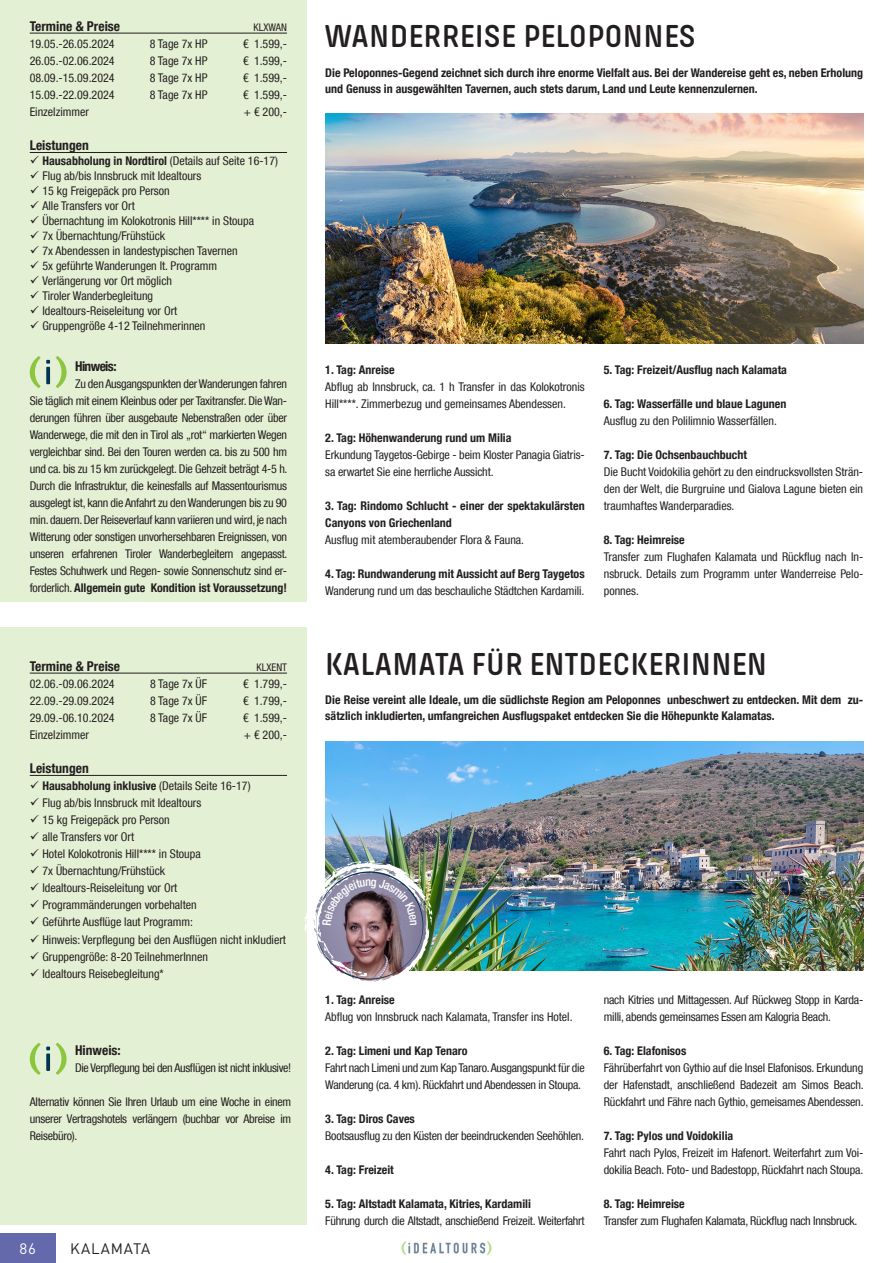
<style>
.page{position:relative;width:893px;height:1263px;background:#fff}
.page>*{position:absolute;margin:0;border:0;box-sizing:border-box;transform-origin:0 0}
.t1{font:600 33px "Pilcrow Soft";letter-spacing:.01em;color:#231f20}
.t2{font:15px "DINOT";letter-spacing:.06em;color:#231f20}
.t3{font:15px "DINOT";color:#fff}
.t4{font:700 condensed 13.5px "Helvetica Neue LT Com";color:#231f20}
.t5{font:700 condensed 13.5px "Helvetica Neue LT Com";letter-spacing:-.045em;color:#231f20}
.t6{font:condensed 12px/17px "Helvetica Neue LT Com";color:#231f20}
.t7{font:700 condensed 12px/15.8px "Helvetica Neue LT Com";color:#231f20}
.t8{font:condensed 12px/17px "Helvetica Neue LT Com";letter-spacing:-.02em;color:#231f20}
.t9{font:condensed 12px "Helvetica Neue LT Com";letter-spacing:-.03em;color:#231f20}
.t10{font:condensed 10.5px "Helvetica Neue LT Com";color:#231f20}
.s1{font-weight:700}
</style>
<div class="page">
<div style="left:0;top:0;width:306px;height:602px;background:#e4f0d4"></div>
<hr style="left:30px;top:33px;width:257px;height:1px;background:#231f20">
<hr style="left:30px;top:152px;width:257px;height:1px;background:#231f20">
<div style="left:0;top:627px;width:306px;height:598px;background:#e4f0d4"></div>
<hr style="left:30px;top:673px;width:257px;height:1px;background:#231f20">
<hr style="left:30px;top:775px;width:257px;height:1px;background:#231f20">
<img style="left:401px;top:1241px;width:91px;height:14px">
<div style="left:0;top:1233px;width:55px;height:30px;background:#6469ab"></div>
<img style="left:325px;top:114px;width:538px;height:230px">
<img style="left:325px;top:741px;width:538px;height:230px">
<svg style="left:56px;top:356px;width:11px;height:32px"></svg>
<svg style="left:30px;top:356px;width:20px;height:32px"></svg>
<svg style="left:56px;top:1043px;width:11px;height:32px"></svg>
<svg style="left:30px;top:1043px;width:20px;height:32px"></svg>
<img style="left:304px;top:860px;width:128px;height:131px">
<p class="t4" style="left:30px;top:18px;width:92px">Termine &amp; Preise</p>
<p class="t10" style="left:254px;top:21px;width:35px">KLXWAN</p>
<p class="t6" style="left:30px;top:35px;width:86px">19.05.-26.05.2024</p>
<p class="t6" style="left:150px;top:35px;width:59px">8 Tage 7x HP</p>
<p class="t6" style="left:243px;top:35px;width:46px">€ 1.599,-</p>
<p class="t6" style="left:30px;top:52px;width:86px">26.05.-02.06.2024</p>
<p class="t6" style="left:150px;top:52px;width:59px">8 Tage 7x HP</p>
<p class="t6" style="left:243px;top:52px;width:46px">€ 1.599,-</p>
<p class="t6" style="left:30px;top:69px;width:86px">08.09.-15.09.2024</p>
<p class="t6" style="left:150px;top:69px;width:59px">8 Tage 7x HP</p>
<p class="t6" style="left:243px;top:69px;width:46px">€ 1.599,-</p>
<p class="t6" style="left:30px;top:86px;width:86px">15.09.-22.09.2024</p>
<p class="t6" style="left:150px;top:86px;width:59px">8 Tage 7x HP</p>
<p class="t6" style="left:243px;top:86px;width:46px">€ 1.599,-</p>
<p class="t6" style="left:30px;top:103px;width:61px">Einzelzimmer</p>
<p class="t6" style="left:244px;top:103px;width:45px">+ € 200,-</p>
<p class="t4" style="left:30px;top:137px;width:60px">Leistungen</p>
<p class="t6" style="left:43px;top:153px;width:237px;line-height:15px"><span class="s1">Hausabholung in Nordtirol</span> (Details auf Seite 16-17)<br>Flug ab/bis Innsbruck mit Idealtours<br>15 kg Freigepäck pro Person<br>Alle Transfers vor Ort<br>Übernachtung im Kolokotronis Hill**** in Stoupa<br>7x Übernachtung/Frühstück<br>7x Abendessen in landestypischen Tavernen<br>5x geführte Wanderungen lt. Programm Verlängerung vor Ort möglich<br>Tiroler Wanderbegleitung<br>Idealtours-Reiseleitung vor Ort<br>Gruppengröße 4-12 Teilnehmerinnen</p>
<p class="t5" style="left:75px;top:358px;width:43px">Hinweis:</p>
<p class="t6" style="left:30px;top:375px;width:259px;text-align:justify;text-indent:45px">Zu den Ausgangspunkten der Wanderungen fahren Sie täglich mit einem Kleinbus oder per Taxitransfer. Die Wan&shy;derungen führen über ausgebaute Nebenstraßen oder über Wanderwege, die mit den in Tirol als „rot“ markierten Wegen vergleichbar sind. Bei den Touren werden ca. bis zu 500 hm und ca. bis zu 15 km zurückgelegt. Die Gehzeit beträgt 4-5 h.<br>Durch die Infrastruktur, die keinesfalls auf Massentourismus ausgelegt ist, kann die Anfahrt zu den Wanderungen bis zu 90 min. dauern. Der Reiseverlauf kann variieren und wird, je nach Witterung oder sonstigen unvorhersehbaren Ereignissen, von unseren erfahrenen Tiroler Wanderbegleitern angepasst.<br>Festes Schuhwerk und Regen- sowie Sonnenschutz sind er&shy;forderlich. <span class="s1">Allgemein gute Kondition ist Voraussetzung!</span></p>
<p class="t4" style="left:30px;top:658px;width:92px">Termine &amp; Preise</p>
<p class="t10" style="left:256px;top:661px;width:32px">KLXENT</p>
<p class="t6" style="left:30px;top:675px;width:86px">02.06.-09.06.2024</p>
<p class="t6" style="left:150px;top:675px;width:59px">8 Tage 7x ÜF</p>
<p class="t6" style="left:243px;top:675px;width:46px">€ 1.799,-</p>
<p class="t6" style="left:30px;top:692px;width:86px">22.09.-29.09.2024</p>
<p class="t6" style="left:150px;top:692px;width:59px">8 Tage 7x ÜF</p>
<p class="t6" style="left:243px;top:692px;width:46px">€ 1.799,-</p>
<p class="t6" style="left:30px;top:709px;width:86px">29.09.-06.10.2024</p>
<p class="t6" style="left:150px;top:709px;width:59px">8 Tage 7x ÜF</p>
<p class="t6" style="left:243px;top:709px;width:46px">€ 1.599,-</p>
<p class="t6" style="left:30px;top:726px;width:61px">Einzelzimmer</p>
<p class="t6" style="left:244px;top:726px;width:45px">+ € 200,-</p>
<p class="t4" style="left:30px;top:760px;width:60px">Leistungen</p>
<p class="t6" style="left:43px;top:777px;width:245px"><span class="s1">Hausabholung inklusive</span> (Details Seite 16-17)<br>Flug ab/bis Innsbruck mit Idealtours<br>15 kg Freigepäck pro Person<br>alle Transfers vor Ort<br>Hotel Kolokotronis Hill**** in Stoupa<br>7x Übernachtung/Frühstück<br>Idealtours-Reiseleitung vor Ort<br>Programmänderungen vorbehalten<br>Geführte Ausflüge laut Programm:<br>Hinweis: Verpflegung bei den Ausflügen nicht inkludiert Gruppengröße: 8-20 TeilnehmerInnen<br>Idealtours Reisebegleitung*</p>
<p class="t4" style="left:75px;top:1042px;width:47px">Hinweis:</p>
<p class="t9" style="left:75px;top:1060px;width:218px">Die Verpflegung bei den Ausflügen ist nicht inklusive!</p>
<p class="t6" style="left:30px;top:1093px;width:263px;text-align:justify">Alternativ können Sie Ihren Urlaub um eine Woche in einem unserer Vertragshotels verlängern (buchbar vor Abreise im Reisebüro).</p>
<p class="t3" style="left:19px;top:1237px;width:18px">86</p>
<p class="t2" style="left:70px;top:1237px;width:82px">KALAMATA</p>
<h1 class="t1" style="left:324px;top:20px;width:372px">WANDERREISE PELOPONNES</h1>
<p class="t7" style="left:325px;top:65px;width:539px">Die Peloponnes-Gegend zeichnet sich durch ihre enorme Vielfalt aus. Bei der Wandereise geht es, neben Erholung und Genuss in ausgewählten Tavernen, auch stets darum, Land und Leute kennenzulernen.</p>
<p class="t7" style="left:325px;top:362px;width:71px">1. Tag: Anreise</p>
<p class="t6" style="left:325px;top:378px;width:261px">Abflug ab Innsbruck, ca. 1 h Transfer in das Kolokotronis<br>Hill****. Zimmerbezug und gemeinsames Abendessen.</p>
<p class="t7" style="left:325px;top:430px;width:188px">2. Tag: Höhenwanderung rund um Milia</p>
<p class="t6" style="left:325px;top:446px;width:261px">Erkundung Taygetos-Gebirge - beim Kloster Panagia Giatris&shy;sa erwartet Sie eine herrliche Aussicht.</p>
<p class="t7" style="left:325px;top:498px;width:261px;line-height:17px">3. Tag: Rindomo Schlucht - einer der spektakulärsten<br>Canyons von Griechenland</p>
<p class="t6" style="left:325px;top:531px;width:200px">Ausflug mit atemberaubender Flora &amp; Fauna.</p>
<p class="t7" style="left:325px;top:566px;width:261px">4. Tag: Rundwanderung mit Aussicht auf Berg Taygetos</p>
<p class="t6" style="left:325px;top:582px;width:260px">Wanderung rund um das beschauliche Städtchen Kardamili.</p>
<p class="t7" style="left:604px;top:362px;width:185px">5. Tag: Freizeit/Ausflug nach Kalamata</p>
<p class="t7" style="left:604px;top:396px;width:184px">6. Tag: Wasserfälle und blaue Lagunen</p>
<p class="t6" style="left:604px;top:412px;width:175px">Ausflug zu den Polilimnio Wasserfällen.</p>
<p class="t7" style="left:604px;top:447px;width:145px">7. Tag: Die Ochsenbauchbucht</p>
<p class="t6" style="left:604px;top:463px;width:261px;text-align:justify">Die Bucht Voidokilia gehört zu den eindrucksvollsten Strän&shy;den der Welt, die Burgruine und Gialova Lagune bieten ein traumhaftes Wanderparadies.</p>
<p class="t7" style="left:604px;top:532px;width:82px">8. Tag: Heimreise</p>
<p class="t6" style="left:604px;top:548px;width:261px;text-align:justify">Transfer zum Flughafen Kalamata und Rückflug nach In&shy;nsbruck. Details zum Programm unter Wanderreise Pelo&shy;ponnes.</p>
<h1 class="t1" style="left:325px;top:647px;width:443px">KALAMATA FÜR ENTDECKERINNEN</h1>
<p class="t7" style="left:325px;top:692px;width:539px">Die Reise vereint alle Ideale, um die südlichste Region am Peloponnes unbeschwert zu entdecken. Mit dem zu&shy;sätzlich inkludierten, umfangreichen Ausflugspaket entdecken Sie die Höhepunkte Kalamatas.</p>
<p class="t7" style="left:325px;top:991px;width:71px">1. Tag: Anreise</p>
<p class="t6" style="left:325px;top:1008px;width:249px">Abflug von Innsbruck nach Kalamata, Transfer ins Hotel.</p>
<p class="t7" style="left:325px;top:1042px;width:144px">2. Tag: Limeni und Kap Tenaro</p>
<p class="t8" style="left:325px;top:1059px;width:261px">Fahrt nach Limeni und zum Kap Tanaro. Ausgangspunkt für die<br>Wanderung (ca. 4 km). Rückfahrt und Abendessen in Stoupa.</p>
<p class="t7" style="left:325px;top:1110px;width:91px">3. Tag: Diros Caves</p>
<p class="t8" style="left:325px;top:1127px;width:260px">Bootsausflug zu den Küsten der beeindruckenden Seehöhlen.</p>
<p class="t7" style="left:325px;top:1161px;width:70px">4. Tag: Freizeit</p>
<p class="t7" style="left:325px;top:1195px;width:207px">5. Tag: Altstadt Kalamata, Kitries, Kardamili</p>
<p class="t8" style="left:325px;top:1212px;width:261px">Führung durch die Altstadt, anschießend Freizeit. Weiterfahrt</p>
<p class="t8" style="left:604px;top:991px;width:261px">nach Kitries und Mittagessen. Auf Rückweg Stopp in Karda&shy;milli, abends gemeinsames Essen am Kalogria Beach.</p>
<p class="t7" style="left:604px;top:1042px;width:84px">6. Tag: Elafonisos</p>
<p class="t6" style="left:604px;top:1059px;width:261px;text-align:justify">Fährüberfahrt von Gythio auf die Insel Elafonisos. Erkundung der Hafenstadt, anschließend Badezeit am Simos Beach.<br>Rückfahrt und Fähre nach Gythio, gemeisames Abendessen.</p>
<p class="t7" style="left:604px;top:1127px;width:131px">7. Tag: Pylos und Voidokilia</p>
<p class="t6" style="left:604px;top:1144px;width:261px">Fahrt nach Pylos, Freizeit im Hafenort. Weiterfahrt zum Voi&shy;dokilia Beach. Foto- und Badestopp, Rückfahrt nach Stoupa.</p>
<p class="t7" style="left:604px;top:1195px;width:82px">8. Tag: Heimreise</p>
<p class="t8" style="left:604px;top:1212px;width:255px">Transfer zum Flughafen Kalamata, Rückflug nach Innsbruck.</p>
</div>
